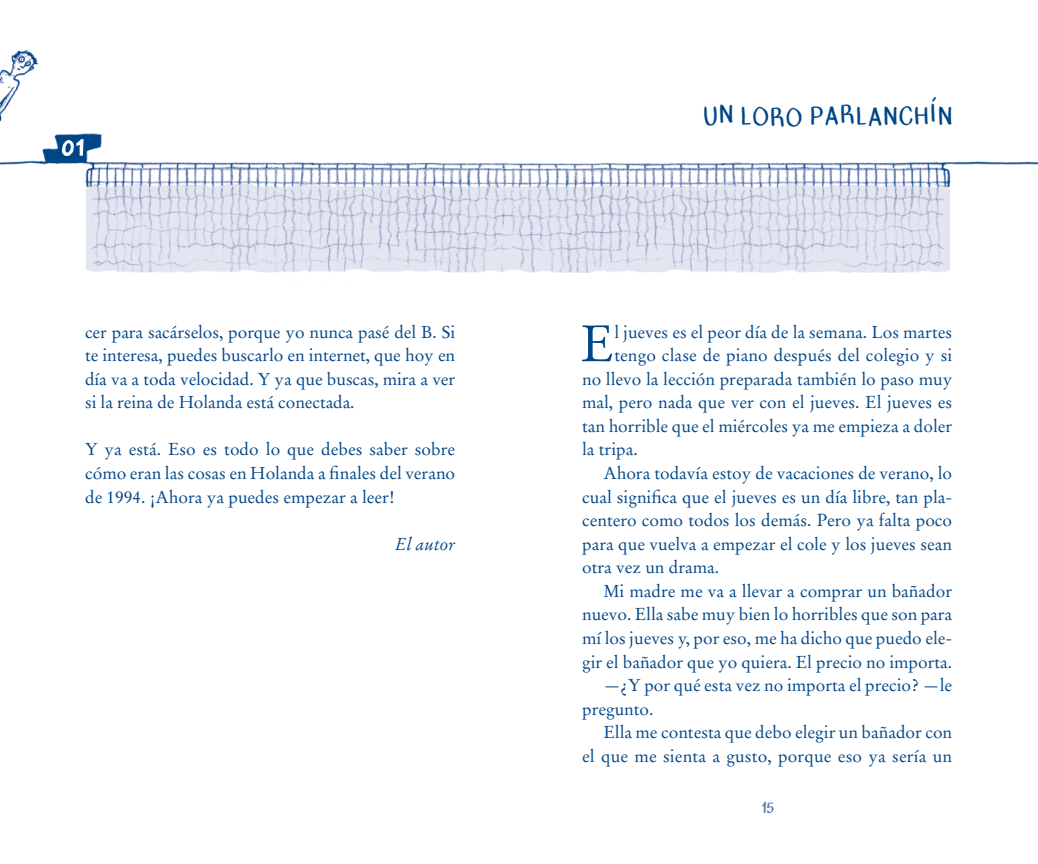
<style>
.page{position:relative;width:1038px;height:864px;background:#fff}
.page>*{position:absolute;margin:0;border:0;box-sizing:border-box;transform-origin:0 0}
.t1{font:50.85px "Stempel Garamond LT Std";color:#004687}
.t2{font:25.5px "Caballar";letter-spacing:.04em;color:#004687;scale:.77 1}
.t3{font:17.25px/23.5px "Stempel Garamond LT Std";color:#004687;text-align:justify}
.t4{font:italic 17.25px "Stempel Garamond LT Std";color:#004687}
.t5{font:15px "Caballar";color:#4d6fa5;scale:.8 1}
</style>
<div class="page">
<img style="left:0;top:133px;width:1037px;height:140px">
<img style="left:0;top:50px;width:41px;height:84px">
<svg style="left:61px;top:139px;width:23px;height:17px"></svg>
<p class="t3" style="left:85px;top:320px;width:371px">cer para sacárselos, porque yo nunca pasé del B. Si te interesa, puedes buscarlo en internet, que hoy en día va a toda velocidad. Y ya que buscas, mira a ver si la reina de Holanda está conectada.</p>
<p class="t3" style="left:85px;top:437px;width:371px">Y ya está. Eso es todo lo que debes saber sobre cómo eran las cosas en Holanda a finales del verano de 1994. ¡Ahora ya puedes empezar a leer!</p>
<p class="t4" style="left:395px;top:533px;width:61px">El autor</p>
<h2 class="t2" style="left:703px;top:99px;width:326px">UN LORO PARLANCHÍN</h2>
<h1 class="t1" style="left:580px;top:313px;width:35px">E</h1>
<p class="t3" style="left:614px;top:320px;width:339px">l jueves es el peor día de la semana. Los martes</p>
<p class="t3" style="left:614px;top:343px;width:339px">tengo clase de piano después del colegio y si</p>
<p class="t3" style="left:582px;top:367px;width:371px">no llevo la lección preparada también lo paso muy</p>
<p class="t3" style="left:582px;top:390px;width:371px">mal, pero nada que ver con el jueves. El jueves es</p>
<p class="t3" style="left:582px;top:414px;width:371px">tan horrible que el miércoles ya me empieza a doler</p>
<p class="t3" style="left:582px;top:437px;width:57px">la tripa.</p>
<p class="t3" style="left:603px;top:461px;width:350px">Ahora todavía estoy de vacaciones de verano, lo</p>
<p class="t3" style="left:582px;top:484px;width:371px">cual significa que el jueves es un día libre, tan pla-</p>
<p class="t3" style="left:582px;top:508px;width:371px">centero como todos los demás. Pero ya falta poco</p>
<p class="t3" style="left:582px;top:532px;width:371px">para que vuelva a empezar el cole y los jueves sean</p>
<p class="t3" style="left:582px;top:555px;width:139px">otra vez un drama.</p>
<p class="t3" style="left:603px;top:579px;width:350px">Mi madre me va a llevar a comprar un bañador</p>
<p class="t3" style="left:582px;top:602px;width:372px">nuevo. Ella sabe muy bien lo horribles que son para</p>
<p class="t3" style="left:582px;top:626px;width:371px">mí los jueves y, por eso, me ha dicho que puedo ele-</p>
<p class="t3" style="left:582px;top:649px;width:371px">gir el bañador que yo quiera. El precio no importa.</p>
<p class="t3" style="left:603px;top:673px;width:350px">—¿Y por qué esta vez no importa el precio? —le</p>
<p class="t3" style="left:582px;top:696px;width:73px">pregunto.</p>
<p class="t3" style="left:603px;top:720px;width:350px">Ella me contesta que debo elegir un bañador con</p>
<p class="t3" style="left:582px;top:743px;width:371px">el que me sienta a gusto, porque eso ya sería un</p>
<p class="t5" style="left:761px;top:797px;width:18px">15</p>
</div>
